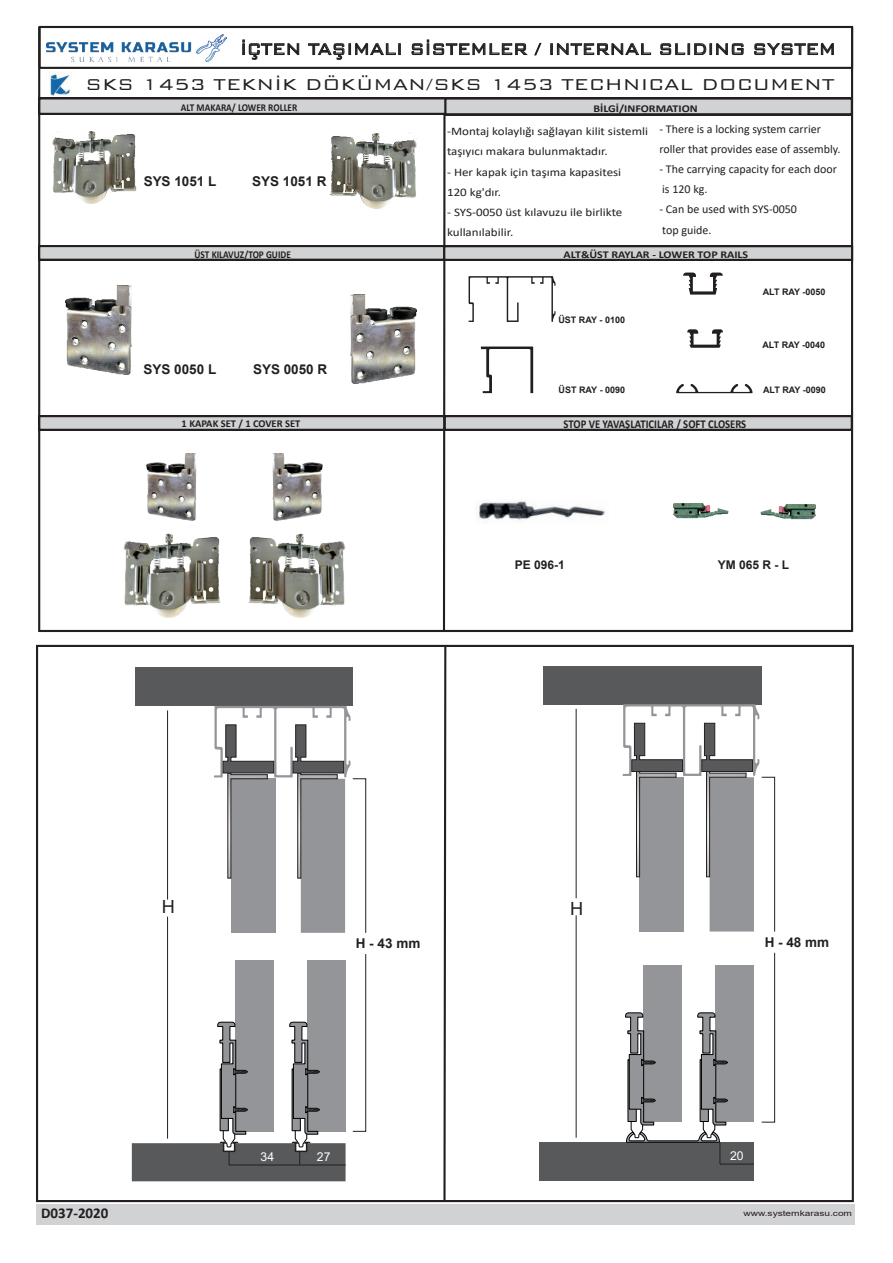
<style>
.page{position:relative;width:893px;height:1263px;background:#fff}
.page>*{position:absolute;margin:0;border:0;box-sizing:border-box;transform-origin:0 0}
.t1{font:300 21px "Bank Gothic BT";color:#231f20}
.t2{font:300 21px "Bank Gothic BT";color:#231f20;scale:.9 1}
.t3{font:18.15px "Arial";color:#231f20}
.t4{font:700 15px "Calibri";color:#231f20}
.t5{font:700 13.5px "Arial";color:#231f20}
.t6{font:12.15px "Arial";color:#fff}
.t7{font:12px/20.1px "Calibri";color:#231f20}
.t8{font:700 12px "Calibri";color:#231f20;scale:.89 1}
.t9{font:700 12px "Arial";color:#231f20}
.t10{font:11.55px/20.1px "Calibri";color:#231f20;scale:1.13 1}
.t11{font:700 10.5px "Calibri";color:#231f20;scale:.89 1}
.t12{font:700 10.5px "Calibri";color:#231f20;scale:1.14 1}
.t13{font:700 10.5px "Calibri";color:#231f20}
.t14{font:700 10.5px "Calibri";color:#231f20;scale:1.15 1}
.t15{font:700 9px "Arial";color:#231f20}
.t16{font:7.95px "Arial";color:#231f20;scale:1.28 1}
</style>
<div class="page">
<div style="left:36px;top:1204px;width:818px;height:20px;background:#d1d2d4"></div>
<hr style="left:38px;top:27px;width:2px;height:605px;background:#231f20">
<svg style="left:442px;top:115px;width:5px;height:515px"></svg>
<hr style="left:39px;top:630px;width:813px;height:2px;background:#231f20">
<svg style="left:442px;top:645px;width:5px;height:558px"></svg>
<img style="left:123px;top:453px;width:223px;height:165px">
<div style="left:308px;top:960px;width:38px;height:171px;background:#939598"></div>
<div style="left:236px;top:960px;width:38px;height:171px;background:#939598"></div>
<svg style="left:132px;top:1022px;width:214px;height:159px"></svg>
<svg style="left:352px;top:954px;width:15px;height:178px"></svg>
<hr style="left:167px;top:917px;width:1px;height:221px;background:#231f20">
<hr style="left:167px;top:710px;width:1px;height:189px;background:#231f20">
<div style="left:135px;top:667px;width:218px;height:39px;background:#58595b"></div>
<svg style="left:214px;top:706px;width:153px;height:227px"></svg>
<div style="left:716px;top:965px;width:38px;height:157px;background:#939598"></div>
<div style="left:644px;top:965px;width:38px;height:157px;background:#939598"></div>
<div style="left:540px;top:1142px;width:214px;height:38px;background:#58595b"></div>
<hr style="left:720px;top:1164px;width:34px;height:1px;background:#231f20">
<svg style="left:625px;top:1012px;width:103px;height:152px"></svg>
<svg style="left:761px;top:952px;width:14px;height:171px"></svg>
<hr style="left:576px;top:915px;width:1px;height:223px;background:#231f20">
<hr style="left:576px;top:709px;width:1px;height:189px;background:#231f20">
<div style="left:543px;top:666px;width:218px;height:38px;background:#58595b"></div>
<svg style="left:622px;top:704px;width:153px;height:228px"></svg>
<img style="left:52px;top:131px;width:85px;height:73px">
<img style="left:329px;top:133px;width:88px;height:75px">
<img style="left:65px;top:286px;width:66px;height:89px">
<img style="left:350px;top:295px;width:66px;height:89px">
<svg style="left:469px;top:276px;width:87px;height:46px"></svg>
<svg style="left:481px;top:346px;width:52px;height:47px"></svg>
<svg style="left:676px;top:384px;width:77px;height:9px"></svg>
<div style="left:39px;top:26px;width:814px;height:43px;border:2px solid #231f20"></div>
<div style="left:38px;top:97px;width:409px;height:18px;background:#d1d2d4;border:2px solid #231f20"></div>
<div style="left:444px;top:97px;width:409px;height:18px;background:#d1d2d4;border:2px solid #231f20"></div>
<img style="left:478px;top:501px;width:127px;height:19px">
<div style="left:444px;top:415px;width:409px;height:16px;background:#d1d2d4;border:2px solid #231f20"></div>
<div style="left:38px;top:415px;width:407px;height:16px;background:#d1d2d4;border:2px solid #231f20"></div>
<div style="left:38px;top:245px;width:407px;height:16px;background:#d1d2d4;border:2px solid #231f20"></div>
<div style="left:443px;top:245px;width:410px;height:16px;background:#d1d2d4;border:2px solid #231f20"></div>
<img style="left:47px;top:34px;width:179px;height:28px">
<img style="left:50px;top:73px;width:21px;height:23px">
<svg style="left:687px;top:329px;width:36px;height:19px"></svg>
<img style="left:673px;top:504px;width:55px;height:14px">
<img style="left:760px;top:505px;width:56px;height:14px">
<svg style="left:683px;top:273px;width:40px;height:22px"></svg>
<hr style="left:851px;top:27px;width:2px;height:605px;background:#231f20">
<svg style="left:243px;top:40px;width:56px;height:20px"></svg>
<svg style="left:308px;top:43px;width:93px;height:17px"></svg>
<svg style="left:412px;top:40px;width:116px;height:15px"></svg>
<svg style="left:534px;top:43px;width:7px;height:12px"></svg>
<svg style="left:551px;top:43px;width:100px;height:12px"></svg>
<svg style="left:660px;top:43px;width:84px;height:12px"></svg>
<svg style="left:754px;top:43px;width:80px;height:12px"></svg>
<h1 class="t2" style="left:240px;top:38px;width:663px">İÇTEN TAŞIMALI SİSTEMLER / INTERNAL SLIDING SYSTEM</h1>
<h1 class="t1" style="left:85px;top:73px;width:750px">SKS 1453 TEKNİK DÖKÜMAN/SKS 1453 TECHNICAL DOCUMENT</h1>
<p class="t14" style="left:593px;top:101px;width:92px">BİLGİ/INFORMATION</p>
<p class="t11" style="left:181px;top:100px;width:132px">ALT MAKARA/ LOWER ROLLER</p>
<p class="t5" style="left:144px;top:172px;width:74px">SYS 1051 L</p>
<p class="t5" style="left:252px;top:172px;width:76px">SYS 1051 R</p>
<p class="t11" style="left:195px;top:247px;width:110px">ÜST KILAVUZ/TOP GUIDE</p>
<p class="t5" style="left:144px;top:360px;width:74px">SYS 0050 L</p>
<p class="t5" style="left:253px;top:360px;width:76px">SYS 0050 R</p>
<p class="t10" style="left:447px;top:121px;width:179px">- Montaj kolaylığı sağlayan kilit sistemli taşıyıcı makara bulunmaktadır.</p>
<p class="t10" style="left:447px;top:161px;width:156px">- Her kapak için taşıma kapasitesi<br>120 kg'dır.</p>
<p class="t10" style="left:447px;top:202px;width:157px">- SYS-0050 üst kılavuzu ile birlikte kullanılabilir.</p>
<p class="t7" style="left:659px;top:118px;width:183px">- There is a locking system carrier roller that provides ease of assembly.</p>
<p class="t7" style="left:659px;top:159px;width:179px">- The carrying capacity for each door is 120 kg.</p>
<p class="t7" style="left:659px;top:199px;width:139px">- Can be used with SYS-0050 top guide.</p>
<p class="t12" style="left:564px;top:247px;width:163px">ALT&amp;ÜST RAYLAR - LOWER TOP RAILS</p>
<p class="t15" style="left:558px;top:314px;width:68px">ÜST RAY - 0100</p>
<p class="t15" style="left:763px;top:286px;width:64px">ALT RAY -0050</p>
<p class="t15" style="left:762px;top:339px;width:64px">ALT RAY -0040</p>
<p class="t15" style="left:559px;top:384px;width:68px">ÜST RAY - 0090</p>
<p class="t15" style="left:763px;top:384px;width:64px">ALT RAY -0090</p>
<p class="t13" style="left:182px;top:416px;width:120px">1 KAPAK SET / 1 COVER SET</p>
<p class="t8" style="left:564px;top:415px;width:207px">STOP VE YAVAŞLATICILAR / SOFT CLOSERS</p>
<p class="t9" style="left:515px;top:556px;width:51px">PE 096-1</p>
<h2 class="t3" style="left:162px;top:894px;width:15px">H</h2>
<p class="t4" style="left:41px;top:1202px;width:69px">D037-2020</p>
<p class="t5" style="left:356px;top:934px;width:66px">H - 43 mm</p>
<p class="t6" style="left:261px;top:1149px;width:15px">34</p>
<p class="t6" style="left:317px;top:1149px;width:15px">27</p>
<h2 class="t3" style="left:570px;top:896px;width:15px">H</h2>
<p class="t9" style="left:718px;top:556px;width:73px">YM 065 R - L</p>
<p class="t5" style="left:765px;top:933px;width:66px">H - 48 mm</p>
<p class="t6" style="left:730px;top:1148px;width:15px">20</p>
<p class="t16" style="left:743px;top:1208px;width:86px">www.systemkarasu.com</p>
</div>
